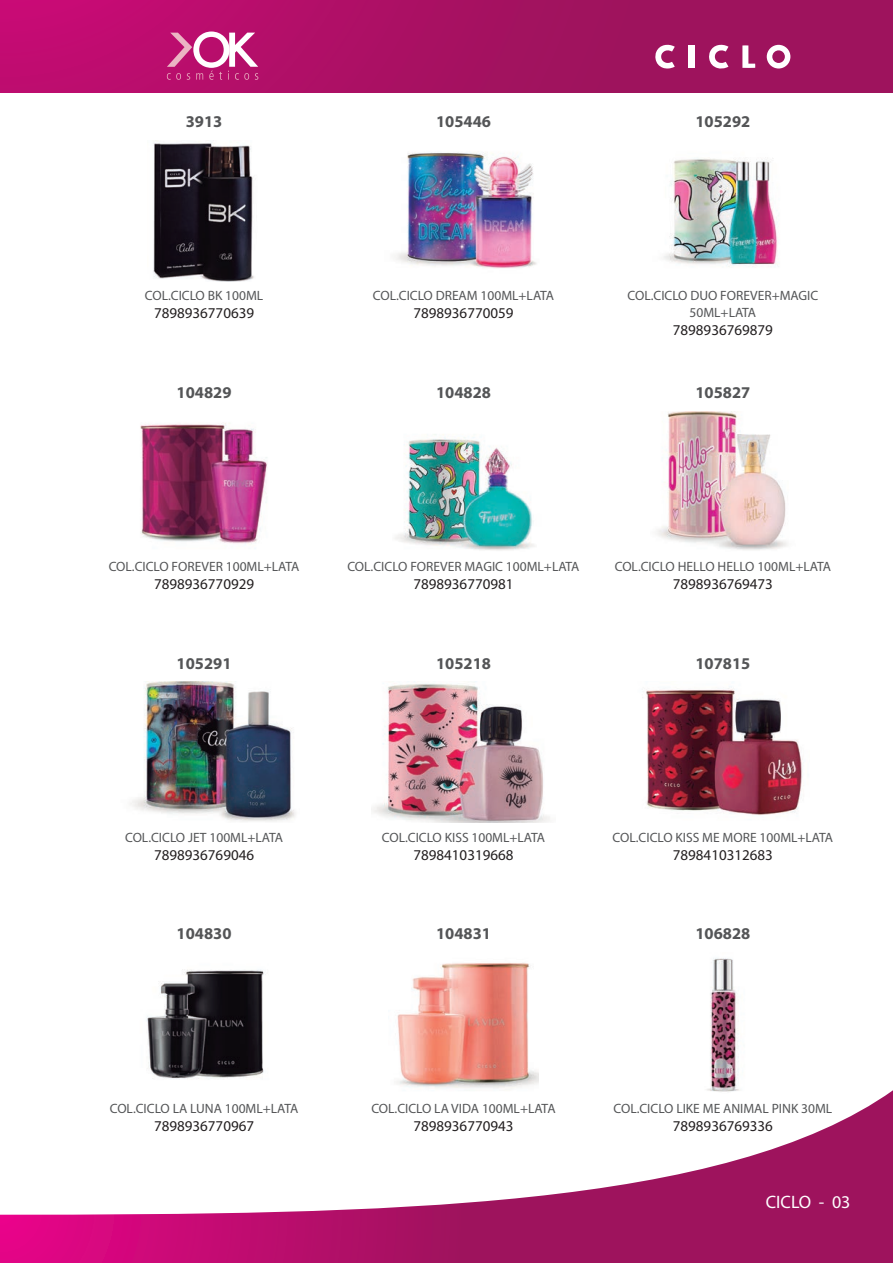
<style>
.page{position:relative;width:893px;height:1263px;background:#fff}
.page>*{position:absolute;margin:0;border:0;box-sizing:border-box;transform-origin:0 0}
.t1{font:18px "Myriad Pro";color:#fff}
.t2{font:700 16.5px "Myriad Pro";color:#545557}
.t3{font:15px "Myriad Pro";color:#231f20}
.t4{font:13.5px/16.2px "Myriad Pro";color:#545557;text-align:center}
</style>
<div class="page">
<div style="left:0;top:0;width:893px;height:92px;background:linear-gradient(to right,#c20c71,#951558)"></div>
<svg style="left:0;top:1090px;width:893px;height:173px"></svg>
<svg style="left:167px;top:32px;width:91px;height:48px"></svg>
<svg style="left:767px;top:45px;width:23px;height:24px"></svg>
<svg style="left:709px;top:44px;width:19px;height:25px"></svg>
<svg style="left:655px;top:44px;width:20px;height:25px"></svg>
<svg style="left:742px;top:45px;width:13px;height:23px"></svg>
<div style="left:689px;top:45px;width:6px;height:23px;background:#fff"></div>
<img style="left:153px;top:140px;width:101px;height:141px">
<img style="left:394px;top:152px;width:143px;height:116px">
<img style="left:663px;top:158px;width:115px;height:109px">
<img style="left:140px;top:423px;width:127px;height:122px">
<img style="left:395px;top:434px;width:140px;height:117px">
<img style="left:657px;top:411px;width:130px;height:139px">
<img style="left:130px;top:682px;width:166px;height:140px">
<img style="left:372px;top:683px;width:178px;height:139px">
<img style="left:642px;top:688px;width:161px;height:127px">
<img style="left:130px;top:969px;width:148px;height:124px">
<img style="left:389px;top:963px;width:149px;height:130px">
<img style="left:652px;top:958px;width:141px;height:135px">
<p class="t2" style="left:186px;top:111px;width:38px">3913</p>
<p class="t2" style="left:436px;top:111px;width:56px">105446</p>
<p class="t2" style="left:695px;top:111px;width:56px">105292</p>
<p class="t4" style="left:145px;top:287px;width:120px">COL.CICLO BK 100ML</p>
<p class="t3" style="left:154px;top:304px;width:102px">7898936770639</p>
<p class="t2" style="left:177px;top:382px;width:56px">104829</p>
<p class="t4" style="left:373px;top:287px;width:183px">COL.CICLO DREAM 100ML+LATA</p>
<p class="t3" style="left:413px;top:304px;width:102px">7898936770059</p>
<p class="t2" style="left:436px;top:382px;width:56px">104828</p>
<p class="t4" style="left:627px;top:287px;width:192px">COL.CICLO DUO FOREVER+MAGIC<br>50ML+LATA</p>
<p class="t3" style="left:673px;top:320px;width:102px">7898936769879</p>
<p class="t2" style="left:695px;top:382px;width:56px">105827</p>
<p class="t4" style="left:109px;top:558px;width:192px">COL.CICLO FOREVER 100ML+LATA</p>
<p class="t3" style="left:154px;top:575px;width:102px">7898936770929</p>
<p class="t2" style="left:177px;top:652px;width:56px">105291</p>
<p class="t4" style="left:347px;top:558px;width:234px">COL.CICLO FOREVER MAGIC 100ML+LATA</p>
<p class="t3" style="left:413px;top:575px;width:102px">7898936770981</p>
<p class="t2" style="left:436px;top:652px;width:56px">105218</p>
<p class="t4" style="left:615px;top:558px;width:218px">COL.CICLO HELLO HELLO 100ML+LATA</p>
<p class="t3" style="left:673px;top:575px;width:102px">7898936769473</p>
<p class="t2" style="left:695px;top:652px;width:56px">107815</p>
<p class="t4" style="left:125px;top:829px;width:159px">COL.CICLO JET 100ML+LATA</p>
<p class="t3" style="left:154px;top:845px;width:102px">7898936769046</p>
<p class="t4" style="left:382px;top:829px;width:165px">COL.CICLO KISS 100ML+LATA</p>
<p class="t3" style="left:413px;top:845px;width:102px">7898410319668</p>
<p class="t4" style="left:613px;top:829px;width:222px">COL.CICLO KISS ME MORE 100ML+LATA</p>
<p class="t3" style="left:673px;top:845px;width:102px">7898410312683</p>
<p class="t2" style="left:177px;top:923px;width:56px">104830</p>
<p class="t2" style="left:436px;top:923px;width:56px">104831</p>
<p class="t2" style="left:695px;top:923px;width:56px">106828</p>
<p class="t4" style="left:110px;top:1100px;width:190px">COL.CICLO LA LUNA 100ML+LATA</p>
<p class="t3" style="left:154px;top:1116px;width:102px">7898936770967</p>
<p class="t4" style="left:371px;top:1100px;width:186px">COL.CICLO LA VIDA 100ML+LATA</p>
<p class="t3" style="left:413px;top:1116px;width:102px">7898936770943</p>
<p class="t4" style="left:613px;top:1100px;width:220px">COL.CICLO LIKE ME ANIMAL PINK 30ML</p>
<p class="t3" style="left:673px;top:1116px;width:102px">7898936769336</p>
<h1 class="t1" style="left:766px;top:1191px;width:86px">CICLO - 03</h1>
</div>
